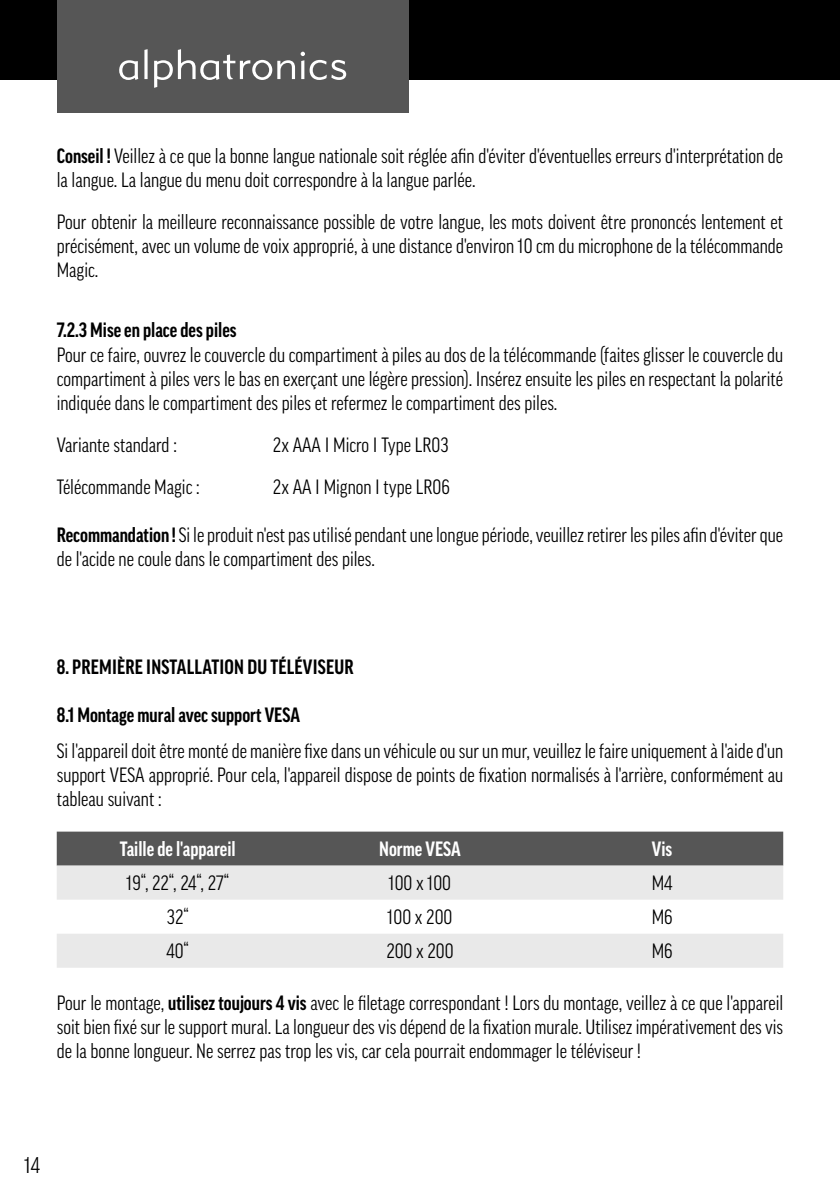
<style>
.page{position:relative;width:840px;height:1191px;background:#fff}
.page>*{position:absolute;margin:0;border:0;box-sizing:border-box;transform-origin:0 0}
.t1{font:condensed 22px "Good Pro";color:#000}
.t2{font:condensed 20px/24px "Good Pro";color:#000;text-align:justify}
.t3{font:700 condensed 20px "Good Pro";color:#000}
.t4{font:700 condensed 20px "Good Pro";color:#fff}
.s1{font-weight:700}
</style>
<div class="page">
<div style="left:0;top:0;width:411px;height:79px;background:#000"></div>
<div style="left:411px;top:0;width:428px;height:79px;background:#000"></div>
<div style="left:57px;top:0;width:351px;height:112px;background:#565656"></div>
<svg style="left:119px;top:60px;width:19px;height:20px"></svg>
<svg style="left:144px;top:49px;width:3px;height:30px"></svg>
<svg style="left:154px;top:49px;width:192px;height:39px"></svg>
<div style="left:57px;top:831px;width:725px;height:34px;background:#565656"></div>
<svg style="left:57px;top:865px;width:725px;height:102px;fill:#e9e9e9"></svg>
<p class="t2" style="left:57px;top:144px;width:727px"><span class="s1">Conseil !</span> Veillez à ce que la bonne langue nationale soit réglée afin d'éviter d'éventuelles erreurs d'interprétation de la langue. La langue du menu doit correspondre à la langue parlée.</p>
<p class="t2" style="left:57px;top:210px;width:727px">Pour obtenir la meilleure reconnaissance possible de votre langue, les mots doivent être prononcés lentement et précisément, avec un volume de voix approprié, à une distance d'environ 10 cm du microphone de la télécommande Magic.</p>
<p class="t3" style="left:57px;top:319px;width:181px">7.2.3 Mise en place des piles</p>
<p class="t2" style="left:57px;top:342px;width:727px">Pour ce faire, ouvrez le couvercle du compartiment à piles au dos de la télécommande (faites glisser le couvercle du compartiment à piles vers le bas en exerçant une légère pression). Insérez ensuite les piles en respectant la polarité indiquée dans le compartiment des piles et refermez le compartiment des piles.</p>
<p class="t2" style="left:57px;top:432px;width:121px">Variante standard :</p>
<p class="t2" style="left:273px;top:432px;width:177px">2x AAA I Micro I Type LR03</p>
<p class="t2" style="left:57px;top:474px;width:144px">Télécommande Magic :</p>
<p class="t2" style="left:273px;top:474px;width:178px">2x AA I Mignon I type LR06</p>
<p class="t2" style="left:57px;top:522px;width:727px"><span class="s1">Recommandation !</span> Si le produit n'est pas utilisé pendant une longue période, veuillez retirer les piles afin d'éviter que de l'acide ne coule dans le compartiment des piles.</p>
<p class="t3" style="left:57px;top:655px;width:298px">8. PREMIÈRE INSTALLATION DU TÉLÉVISEUR</p>
<p class="t3" style="left:57px;top:703px;width:245px">8.1 Montage mural avec support VESA</p>
<p class="t2" style="left:57px;top:738px;width:727px">Si l'appareil doit être monté de manière fixe dans un véhicule ou sur un mur, veuillez le faire uniquement à l'aide d'un support VESA approprié. Pour cela, l'appareil dispose de points de fixation normalisés à l'arrière, conformément au tableau suivant :</p>
<p class="t4" style="left:120px;top:838px;width:117px">Taille de l'appareil</p>
<p class="t4" style="left:379px;top:838px;width:83px">Norme VESA</p>
<p class="t4" style="left:651px;top:838px;width:22px">Vis</p>
<p class="t2" style="left:126px;top:871px;width:104px">19“, 22“, 24“, 27“</p>
<p class="t2" style="left:388px;top:871px;width:64px">100 x 100</p>
<p class="t2" style="left:651px;top:871px;width:22px">M4</p>
<p class="t2" style="left:167px;top:905px;width:23px">32“</p>
<p class="t2" style="left:387px;top:905px;width:66px">100 x 200</p>
<p class="t2" style="left:651px;top:905px;width:22px">M6</p>
<p class="t2" style="left:166px;top:939px;width:24px">40“</p>
<p class="t2" style="left:386px;top:939px;width:69px">200 x 200</p>
<p class="t2" style="left:651px;top:939px;width:22px">M6</p>
<p class="t2" style="left:57px;top:990px;width:727px">Pour le montage, <span class="s1">utilisez toujours 4 vis</span> avec le filetage correspondant ! Lors du montage, veillez à ce que l'appareil soit bien fixé sur le support mural. La longueur des vis dépend de la fixation murale. Utilisez impérativement des vis de la bonne longueur. Ne serrez pas trop les vis, car cela pourrait endommager le téléviseur !</p>
<p class="t1" style="left:24px;top:1152px;width:17px">14</p>
</div>
